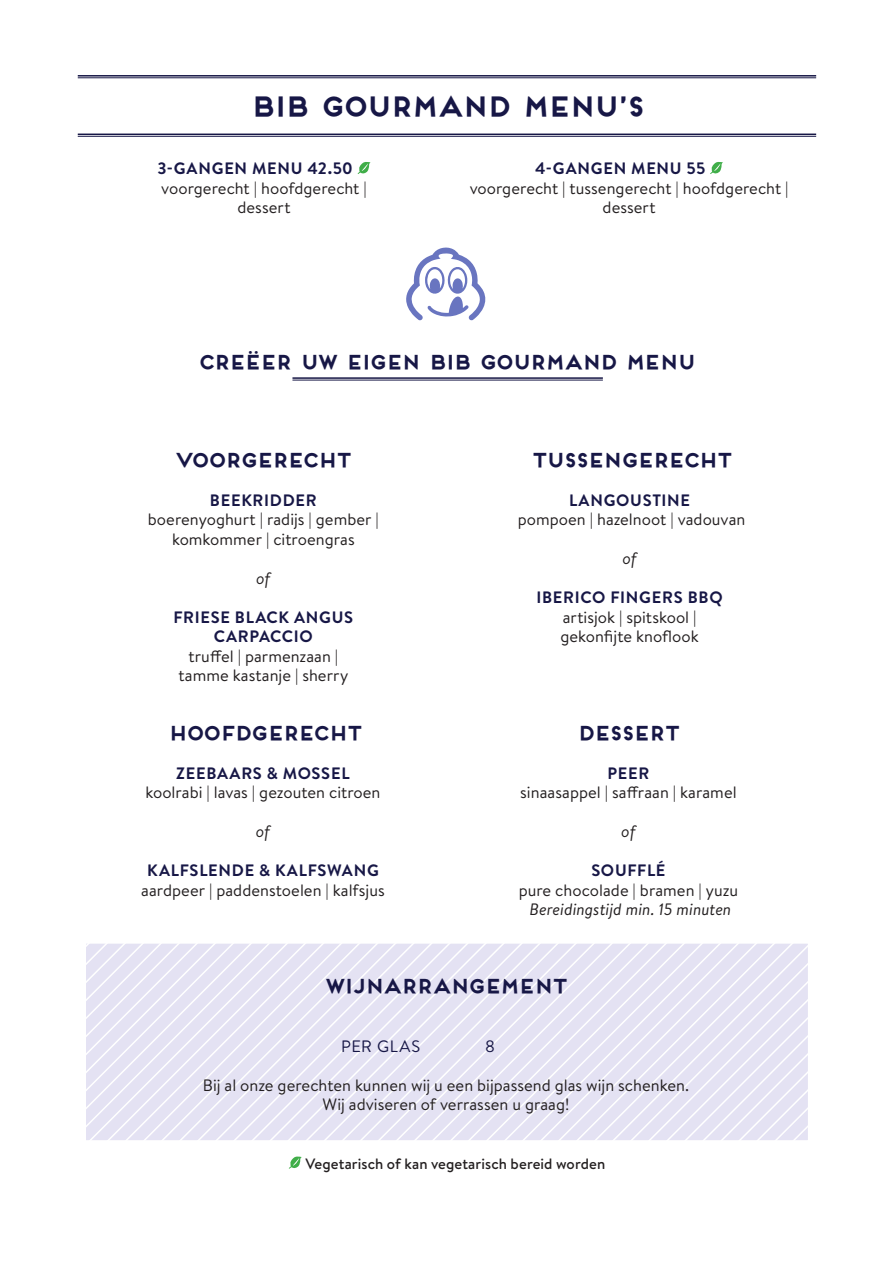
<style>
.page{position:relative;width:893px;height:1263px;background:#fff}
.page>*{position:absolute;margin:0;border:0;box-sizing:border-box;transform-origin:0 0}
.t1{font:700 27px "Frontage";letter-spacing:-.175em;color:#171746}
.t2{font:700 19.5px "Frontage";letter-spacing:-.17em;color:#171746}
.t3{font:16.5px/19.5px "Brandon Text";color:#231f20;text-align:center}
.t4{font:700 16.5px/19.5px "Brandon Text";letter-spacing:.045em;color:#171746;text-align:center}
.t5{font:italic 16.5px "Brandon Text";color:#231f20}
.t6{font:16.5px "Brandon Text";letter-spacing:.05em;color:#171746}
.t7{font:500 15px "Brandon Text";letter-spacing:.005em;color:#231f20}
</style>
<div class="page">
<svg style="left:87px;top:945px;width:720px;height:194px;background:#e7e5f4"></svg>
<svg style="left:288px;top:1156px;width:14px;height:13px"></svg>
<svg style="left:357px;top:162px;width:14px;height:12px"></svg>
<svg style="left:710px;top:162px;width:13px;height:12px"></svg>
<hr style="left:78px;top:136px;width:738px;height:1px;background:#171746">
<hr style="left:78px;top:134px;width:738px;height:1px;background:#171746">
<hr style="left:78px;top:78px;width:738px;height:1px;background:#171746">
<hr style="left:78px;top:75px;width:738px;height:2px;background:#171746">
<hr style="left:292px;top:380px;width:311px;height:1px;background:#171746">
<hr style="left:292px;top:377px;width:311px;height:2px;background:#171746">
<svg style="left:406px;top:247px;width:80px;height:74px"></svg>
<h1 class="t1" style="left:248px;top:89px;width:399px">BIB GOURMAND MENU’S</h1>
<p class="t4" style="left:157px;top:158px;width:197px">3-GANGEN MENU 42.50</p>
<p class="t3" style="left:161px;top:178px;width:207px">voorgerecht | hoofdgerecht | dessert</p>
<p class="t4" style="left:535px;top:158px;width:172px">4-GANGEN MENU 55</p>
<p class="t3" style="left:470px;top:178px;width:320px">voorgerecht | tussengerecht | hoofdgerecht | dessert</p>
<p class="t2" style="left:197px;top:350px;width:501px">CREËER UW EIGEN BIB GOURMAND MENU</p>
<p class="t2" style="left:174px;top:448px;width:180px">VOORGERECHT</p>
<p class="t4" style="left:210px;top:490px;width:108px">BEEKRIDDER</p>
<p class="t3" style="left:148px;top:509px;width:233px">boerenyoghurt | radijs | gember | komkommer | citroengras</p>
<p class="t5" style="left:256px;top:567px;width:16px">of</p>
<p class="t4" style="left:173px;top:607px;width:181px">FRIESE BLACK ANGUS<br>CARPACCIO</p>
<p class="t3" style="left:179px;top:646px;width:171px">truffel | parmenzaan | tamme kastanje | sherry</p>
<p class="t2" style="left:167px;top:721px;width:198px">HOOFDGERECHT</p>
<p class="t4" style="left:176px;top:763px;width:175px">ZEEBAARS &amp; MOSSEL</p>
<p class="t3" style="left:145px;top:782px;width:236px">koolrabi | lavas | gezouten citroen</p>
<p class="t5" style="left:256px;top:820px;width:16px">of</p>
<p class="t4" style="left:147px;top:860px;width:233px">KALFSLENDE &amp; KALFSWANG</p>
<p class="t3" style="left:141px;top:880px;width:245px">aardpeer | paddenstoelen | kalfsjus</p>
<p class="t2" style="left:530px;top:448px;width:205px">TUSSENGERECHT</p>
<p class="t4" style="left:569px;top:490px;width:123px">LANGOUSTINE</p>
<p class="t3" style="left:518px;top:509px;width:229px">pompoen | hazelnoot | vadouvan</p>
<p class="t5" style="left:622px;top:547px;width:16px">of</p>
<p class="t4" style="left:536px;top:587px;width:188px">IBERICO FINGERS BBQ</p>
<p class="t3" style="left:560px;top:607px;width:140px;text-align:left">artisjok | spitskool | gekonfijte knoflook</p>
<p class="t2" style="left:576px;top:721px;width:107px">DESSERT</p>
<p class="t4" style="left:607px;top:763px;width:43px">PEER</p>
<p class="t3" style="left:520px;top:782px;width:218px">sinaasappel | saffraan | karamel</p>
<p class="t5" style="left:621px;top:820px;width:16px">of</p>
<p class="t4" style="left:591px;top:860px;width:76px">SOUFFLÉ</p>
<p class="t3" style="left:519px;top:880px;width:221px">pure chocolade | bramen | yuzu</p>
<p class="t5" style="left:529px;top:898px;width:203px">Bereidingstijd min. 15 minuten</p>
<p class="t2" style="left:323px;top:974px;width:247px">WIJNARRANGEMENT</p>
<p class="t6" style="left:341px;top:1035px;width:81px">PER GLAS</p>
<p class="t6" style="left:485px;top:1035px;width:11px">8</p>
<p class="t3" style="left:203px;top:1075px;width:488px">Bij al onze gerechten kunnen wij u een bijpassend glas wijn schenken.<br>Wij adviseren of verrassen u graag!</p>
<p class="t7" style="left:305px;top:1153px;width:301px">Vegetarisch of kan vegetarisch bereid worden</p>
</div>
